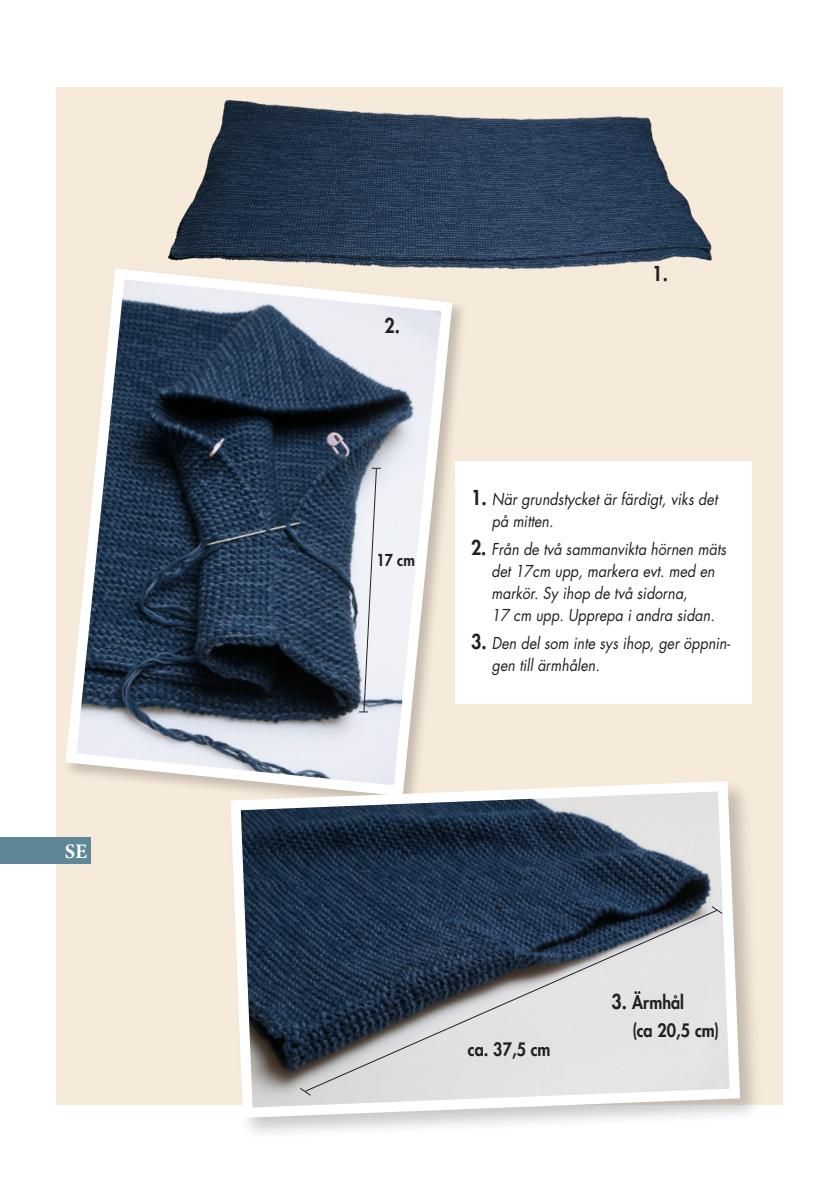
<style>
.page{position:relative;width:840px;height:1191px;background:#fff}
.page>*{position:absolute;margin:0;border:0;box-sizing:border-box;transform-origin:0 0}
.t1{font:700 20.6px "Minion Pro";color:#fff}
.t2{font:800 20px "Futura Std";color:#231f20;scale:.9 1}
.t3{font:800 20px "Futura Std";color:#231f20;scale:.89 1}
.t4{font:800 18px/28px "Futura Std";letter-spacing:-.005em;color:#231f20;scale:.9 1}
.t5{font:italic 16px/22px "Futura Std";color:#231f20;scale:.89 1}
.t6{font:italic 16px/22px "Futura Std";color:#231f20;scale:.9 1}
.t7{font:800 16px "Futura Std";color:#231f20;scale:.9 1}
.s1{font-weight:800;font-style:normal;font-size:20px}
.s2{font-size:20px}
</style>
<div class="page">
<div style="left:57px;top:87px;width:725px;height:1017px;background:#f6eada"></div>
<div style="left:454px;top:461px;width:296px;height:243px;background:#fff"></div>
<div style="left:63px;top:266px;width:405px;height:546px;background:#231f20;opacity:.24"></div>
<svg style="left:63px;top:266px;width:394px;height:535px"></svg>
<div style="left:227px;top:778px;width:535px;height:363px;background:#231f20;opacity:.24"></div>
<svg style="left:225px;top:776px;width:519px;height:347px"></svg>
<img style="left:135px;top:100px;width:577px;height:206px">
<svg style="left:303px;top:909px;width:414px;height:183px"></svg>
<svg style="left:710px;top:905px;width:12px;height:9px"></svg>
<svg style="left:299px;top:1087px;width:12px;height:9px"></svg>
<svg style="left:359px;top:467px;width:22px;height:246px"></svg>
<div style="left:0;top:837px;width:91px;height:27px;background:#5f8798"></div>
<p class="t1" style="left:65px;top:837px;width:24px">SE</p>
<p class="t3" style="left:384px;top:313px;width:19px">2.</p>
<p class="t2" style="left:652px;top:261px;width:19px">1.</p>
<p class="t7" style="left:376px;top:550px;width:44px">17 cm</p>
<p class="t6" style="left:491px;top:488px;width:252px;text-indent:-21px"><span class="s1">1.</span> När grundstycket är färdigt, viks det på mitten.</p>
<p class="t5" style="left:491px;top:538px;width:265px;text-indent:-21px"><span class="s1">2.</span> Från de två sammanvikta hörnen mäts det 17cm upp, markera evt. med en markör. Sy ihop de två sidorna,<br>17 cm upp. Upprepa i andra sidan.</p>
<p class="t5" style="left:491px;top:632px;width:269px;text-indent:-21px"><span class="s1">3.</span> Den del som inte sys ihop, ger öppnin&shy;gen till ärmhålen.</p>
<p class="t4" style="left:467px;top:1035px;width:93px">ca. 37,5 cm</p>
<p class="t4" style="left:632px;top:988px;width:98px;text-indent:-21px"><span class="s2">3.</span> Ärmhål<br>(ca 20,5 cm)</p>
</div>
